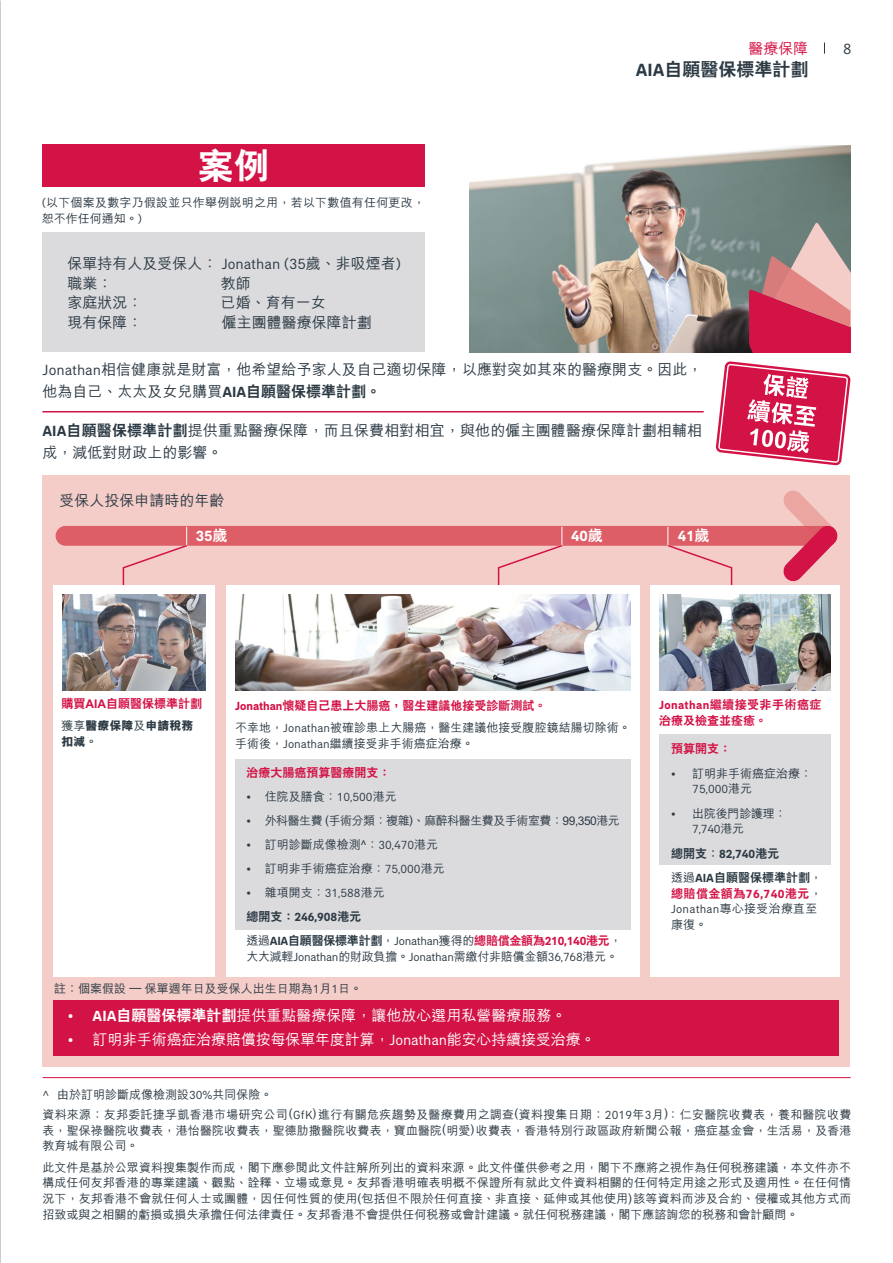
<style>
.page{position:relative;width:893px;height:1263px;background:#fff}
.page>*{position:absolute;margin:0;border:0;box-sizing:border-box;transform-origin:0 0}
.t1{font:800 36px "C Hei 2 HK";color:#fff}
.t2{font:800 18px "C Hei 2 HK";color:#2c3a44}
.t3{font:500 15px/21.8px "M Hei HK";color:#2c3a44}
.t4{font:500 15px "M Hei HK";letter-spacing:-.01em;color:#fff}
.t5{font:700 15px "AIA Everest";color:#fff}
.t6{font:500 15px "M Hei HK";color:#d31245}
.t7{font:15px "AIA Everest";color:#2c3a44}
.t8{font:500 12px/15.8px "M Hei HK";color:#2c3a44}
.t9{font:500 12px/20.2px "M Hei HK";letter-spacing:.025em;color:#2c3a44}
.t10{font:12px/24px "AIA Everest";letter-spacing:-.02em;color:#2c3a44}
.t11{font:800 12px/15.8px "C Hei 2 HK";letter-spacing:-.01em;color:#2c3a44}
.t12{font:800 12px "C Hei 2 HK";color:#d31245}
.t13{font:500 12px/15.8px "M Hei HK";letter-spacing:.02em;color:#2c3a44}
.t14{font:500 12px "M Hei HK";letter-spacing:-.04em;color:#2c3a44}
.t15{font:800 12px/15.8px "C Hei 2 HK";letter-spacing:.04em;color:#d31245}
.t16{font:700 12px/24.3px "AIA Everest";color:#2c3a44}
.t17{font:12px "AIA Everest";letter-spacing:.02em;color:#2c3a44}
.t18{font:800 12px/15.8px "M Hei HK";color:#2c3a44}
.t19{font:500 12px "M Hei HK";letter-spacing:-.02em;color:#2c3a44}
.s1{font-family:"AIA Everest";font-weight:400}
.s2{font-family:"AIA Everest";font-weight:700}
.s3{font-family:"C Hei 2 HK";font-weight:800}
.s4{font-weight:800}
.s5{font-weight:500}
.s6{font-family:"M Hei HK";font-weight:500}
.s7{font-weight:700}
.s8{color:#d31245}
.s9{font-family:"AIA Everest";font-weight:700;color:#d31245}
.s10{font-weight:400}
.s11{font-family:"C Hei 2 HK"}
</style>
<div class="page">
<img style="left:0;top:0;width:1px;height:1263px">
<img style="left:469px;top:146px;width:381px;height:206px">
<hr style="left:42px;top:411px;width:662px;height:1px;background:#d31245">
<svg style="left:749px;top:222px;width:101px;height:130px"></svg>
<hr style="left:43px;top:1077px;width:808px;height:1px;background:#d31245">
<div style="left:42px;top:145px;width:383px;height:42px;background:#d31245"></div>
<div style="left:42px;top:232px;width:383px;height:120px;background:#dbdbdd"></div>
<svg style="left:716px;top:361px;width:135px;height:104px"></svg>
<div style="left:43px;top:475px;width:807px;height:591px;background:#f4cdc8"></div>
<div style="left:650px;top:585px;width:189px;height:391px;background:#fff"></div>
<div style="left:53px;top:1000px;width:786px;height:56px;background:#d31245"></div>
<div style="left:226px;top:585px;width:414px;height:392px;background:#fff"></div>
<img style="left:235px;top:594px;width:396px;height:97px">
<div style="left:235px;top:759px;width:397px;height:170px;background:#dbdbdd"></div>
<img style="left:659px;top:594px;width:172px;height:96px">
<div style="left:657px;top:734px;width:176px;height:131px;background:#dbdbdd"></div>
<div style="left:53px;top:585px;width:162px;height:392px;background:#fff"></div>
<img style="left:62px;top:594px;width:144px;height:96px">
<div style="left:650px;top:968px;width:189px;height:9px;background:#fff"></div>
<div style="left:650px;top:585px;width:9px;height:392px;background:#fff"></div>
<div style="left:831px;top:585px;width:8px;height:392px;background:#fff"></div>
<div style="left:631px;top:585px;width:9px;height:392px;background:#fff"></div>
<svg style="left:56px;top:490px;width:782px;height:95px"></svg>
<h1 class="t1" style="left:198px;top:142px;width:73px">案例</h1>
<p class="t13" style="left:42px;top:194px;width:385px"><span class="s1">(</span>以下個案及數字乃假設並只作舉例說明之用，若以下數值有任何更改，恕不作任何通知。<span class="s1">)</span></p>
<p class="t3" style="left:68px;top:253px;width:335px;line-height:19.5px">保單持有人及受保人： <span class="s1">Jonathan (35</span>歲、非吸煙者<span class="s1">)</span>職業：</p>
<p class="t3" style="left:221px;top:271px;width:31px">教師</p>
<p class="t6" style="left:748px;top:38px;width:61px">醫療保障</p>
<p class="t7" style="left:843px;top:40px;width:10px">8</p>
<h2 class="t2" style="left:636px;top:58px;width:174px"><span class="s2">AIA</span>自願醫保標準計劃</h2>
<p class="t3" style="left:68px;top:290px;width:76px">家庭狀況：</p>
<p class="t3" style="left:221px;top:290px;width:106px">已婚、育有一女</p>
<p class="t3" style="left:68px;top:310px;width:76px">現有保障：</p>
<p class="t3" style="left:222px;top:310px;width:151px">僱主團體醫療保障計劃</p>
<p class="t3" style="left:42px;top:358px;width:661px"><span class="s1">Jonathan</span>相信健康就是財富，他希望給予家人及自己適切保障，以應對突如其來的醫療開支。因此，他為自己、太太及女兒購買<span class="s2">AIA</span><span class="s3">自願醫保標準計劃</span><span class="s4">。</span></p>
<p class="t3" style="left:42px;top:419px;width:661px"><span class="s2">AIA</span><span class="s3">自願醫保標準計劃</span>提供重點醫療保障，而且保費相對相宜，與他的僱主團體醫療保障計劃相輔相成，減低對財政上的影響。</p>
<p class="t3" style="left:59px;top:489px;width:166px">受保人投保申請時的年齡</p>
<p class="t5" style="left:196px;top:527px;width:33px">35<span class="s3">歲</span></p>
<p class="t5" style="left:678px;top:527px;width:33px">41<span class="s3">歲</span></p>
<p class="t5" style="left:571px;top:527px;width:33px">40<span class="s3">歲</span></p>
<p class="t12" style="left:61px;top:696px;width:142px">購買AIA自願醫保標準計劃</p>
<p class="t18" style="left:61px;top:718px;width:133px"><span class="s5">獲享</span>醫療保障<span class="s5">及</span>申請稅務扣減<span class="s5">。</span></p>
<p class="t12" style="left:235px;top:698px;width:313px"><span class="s2">Jonathan</span>懷疑自己患上大腸癌，醫生建議他接受診斷測試。</p>
<p class="t8" style="left:235px;top:719px;width:397px">不幸地，<span class="s1">Jonathan</span>被確診患上大腸癌，醫生建議他接受腹腔鏡結腸切除術。手術後，<span class="s1">Jonathan</span>繼續接受非手術癌症治療。</p>
<p class="t12" style="left:246px;top:765px;width:145px">治療大腸癌預算醫療開支：</p>
<p class="t8" style="left:246px;top:788px;width:152px"><span class="s1">•</span> 住院及膳食：<span class="s1">10,500</span>港元</p>
<p class="t14" style="left:246px;top:812px;width:375px"><span class="s1">•</span> 外科醫生費 (手術分類：複雜)、麻醉科醫生費及手術室費：99,350港元</p>
<p class="t8" style="left:246px;top:836px;width:193px"><span class="s1">•</span> 訂明診斷成像檢測^：<span class="s1">30,470</span>港元</p>
<p class="t8" style="left:246px;top:860px;width:200px"><span class="s1">•</span> 訂明非手術癌症治療：<span class="s1">75,000</span>港元</p>
<p class="t10" style="left:246px;top:881px;width:140px">• <span class="s6">雜項開支：</span>31,588<span class="s6">港元</span><span class="s3">總開支：</span><span class="s7">246,908</span><span class="s3">港元</span></p>
<p class="t11" style="left:246px;top:933px;width:377px"><span class="s6">透過</span><span class="s2">AIA</span>自願醫保標準計劃<span class="s6">，</span><span class="s1">Jonathan</span><span class="s6">獲得的</span><span class="s8">總賠償金額為</span><span class="s9">210,140</span><span class="s8">港元</span><span class="s6">，</span></p>
<p class="t10" style="left:246px;top:944px;width:373px"><span class="s6">大大減輕</span>Jonathan<span class="s6">的財政負擔。</span>Jonathan<span class="s6">需繳付非賠償金額</span>36,768<span class="s6">港元。</span></p>
<p class="t8" style="left:54px;top:980px;width:310px">註：個案假設 – 保單週年日及受保人出生日期為<span class="s1">1</span>月<span class="s1">1</span>日。</p>
<p class="t4" style="left:68px;top:1005px;width:500px"><span class="s1">•</span> <span class="s2">AIA</span><span class="s3">自願醫保標準計劃</span>提供重點醫療保障，讓他放心選用私營醫療服務。</p>
<p class="t4" style="left:68px;top:1028px;width:529px"><span class="s1">•</span> 訂明非手術癌症治療賠償按每保單年度計算，<span class="s1">Jonathan</span>能安心持續接受治療。</p>
<p class="t15" style="left:659px;top:697px;width:164px"><span class="s2">Jonathan</span>繼續接受非手術癌症治療及檢查並痊癒。</p>
<p class="t12" style="left:671px;top:741px;width:61px">預算開支：</p>
<p class="t8" style="left:671px;top:764px;width:143px"><span class="s1">•</span> 訂明非手術癌症治療：</p>
<p class="t10" style="left:692px;top:777px;width:61px">75,000<span class="s6">港元</span></p>
<p class="t19" style="left:671px;top:804px;width:117px"><span class="s1">•</span> 出院後門診護理：</p>
<p class="t16" style="left:671px;top:817px;width:110px;text-indent:21px"><span class="s10">7,740</span><span class="s6">港元<br></span><span class="s3">總開支</span><span class="s11">：</span>82,740<span class="s3">港元</span></p>
<p class="t11" style="left:671px;top:869px;width:153px"><span class="s6">透過</span><span class="s2">AIA</span>自願醫保標準計劃<span class="s6">，</span><span class="s8">總賠償金額為</span><span class="s9">76,740</span><span class="s8">港元</span><span class="s6">，</span></p>
<p class="t17" style="left:671px;top:902px;width:148px">Jonathan<span class="s6">專心接受治療直至</span></p>
<p class="t8" style="left:671px;top:916px;width:37px">康復。</p>
<p class="t9" style="left:42px;top:1083px;width:810px"><span class="s1">^</span> 由於訂明診斷成像檢測設<span class="s1">30%</span>共同保險。<br>資料來源：友邦委託捷孚凱香港市場研究公司(<span class="s1">GfK</span>)進行有關危疾趨勢及醫療費用之調查(資料搜集日期：<span class="s1">2019</span>年<span class="s1">3</span>月) ﹕仁安醫院收費表，養和醫院收費</p>
<p class="t8" style="left:42px;top:1121px;width:811px">表，聖保祿醫院收費表，港怡醫院收費表，聖德肋撒醫院收費表，寶血醫院(明愛)收費表，香港特別行政區政府新聞公報，癌症基金會，生活易，及香港教育城有限公司。</p>
<p class="t8" style="left:42px;top:1158px;width:811px;text-align:justify">此文件是基於公眾資料搜集製作而成，閣下應參閱此文件註解所列出的資料來源。此文件僅供參考之用，閣下不應將之視作為任何稅務建議，本文件亦不構成任何友邦香港的專業建議、觀點、詮釋、立場或意見。友邦香港明確表明概不保證所有就此文件資料相關的任何特定用途之形式及適用性。在任何情況下，友邦香港不會就任何人士或團體，因任何性質的使用(包括但不限於任何直接、非直接、延伸或其他使用)該等資料而涉及合約、侵權或其他方式而招致或與之相關的虧損或損失承擔任何法律責任。友邦香港不會提供任何稅務或會計建議。就任何稅務建議，閣下應諮詢您的稅務和會計顧問。</p>
</div>
